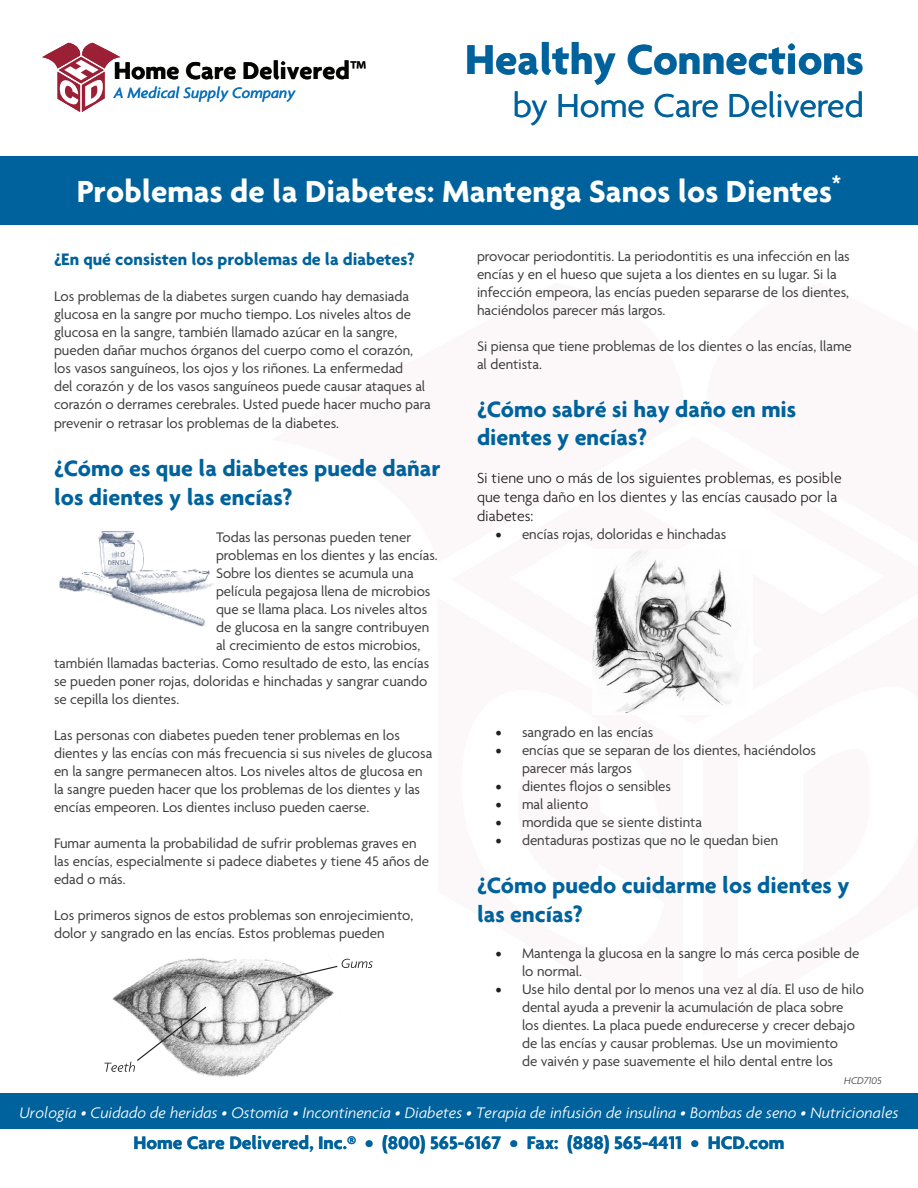
<style>
.page{position:relative;width:918px;height:1188px;background:#fff}
.page>*{position:absolute;margin:0;border:0;box-sizing:border-box;transform-origin:0 0}
.t1{font:700 45px "Agenda";color:#00629c}
.t2{font:36px "Agenda";color:#00629c}
.t3{font:700 33px "Agenda";color:#fff}
.t4{font:700 26.1px "Agenda";color:#040503}
.t5{font:700 24px/28.8px "Agenda";color:#00629c}
.t6{font:700 19.5px "Agenda";color:#00629c}
.t7{font:700 18px "Agenda";color:#00629c}
.t8{font:italic 300 16.5px "Agenda";color:#fff}
.t9{font:italic 500 16.2px "Agenda";color:#0a71ba}
.t10{font:300 15.75px/18.9px "Agenda";color:#231f20}
.t11{font:15px/18px "Agenda";color:#3e3e3f}
.t12{font:italic 300 10.5px "Agenda";color:#3e3e3f}
.s1{font-family:"Myriad Pro";font-weight:400}
.s2{font-family:"Minion Pro";font-size:18px;color:#231f20}
</style>
<div class="page">
<div style="left:0;top:157px;width:918px;height:68px;background:#00629c"></div>
<svg style="left:42px;top:43px;width:78px;height:69px"></svg>
<div style="left:0;top:1093px;width:918px;height:36px;background:#00629c"></div>
<img style="left:112px;top:958px;width:222px;height:119px">
<svg style="left:104px;top:1006px;width:104px;height:66px"></svg>
<svg style="left:257px;top:959px;width:116px;height:27px"></svg>
<img style="left:592px;top:549px;width:146px;height:164px">
<img style="left:59px;top:531px;width:155px;height:96px">
<p class="t4" style="left:114px;top:54px;width:254px">Home Care Delivered<span class="s1">™</span></p>
<p class="t9" style="left:114px;top:83px;width:183px">A Medical Supply Company</p>
<p class="t1" style="left:465px;top:32px;width:400px">Healthy Connections</p>
<p class="t2" style="left:513px;top:86px;width:353px">by Home Care Delivered</p>
<p class="t2" style="left:827px;top:86px;width:19px">e</p>
<p class="t3" style="left:77px;top:171px;width:766px">Problemas de la Diabetes: Mantenga Sanos los Dientes<sup>*</sup></p>
<p class="t7" style="left:54px;top:248px;width:362px">¿En qué consisten los problemas de la diabetes?</p>
<p class="t11" style="left:54px;top:289px;width:378px">Los problemas de la diabetes surgen cuando hay demasiada glucosa en la sangre por mucho tiempo. Los niveles altos de glucosa en la sangre, también llamado azúcar en la sangre, pueden dañar muchos órganos del cuerpo como el corazón, los vasos sanguíneos, los ojos y los riñones. La enfermedad<br>del corazón y de los vasos sanguíneos puede causar ataques al corazón o derrames cerebrales. Usted puede hacer mucho para prevenir o retrasar los problemas de la diabetes.</p>
<p class="t5" style="left:54px;top:453px;width:388px">¿Cómo es que la diabetes puede dañar los dientes y las encías?</p>
<p class="t11" style="left:216px;top:529px;width:197px">Todas las personas pueden tener</p>
<p class="t11" style="left:216px;top:547px;width:223px">problemas en los dientes y las encías.</p>
<p class="t11" style="left:216px;top:565px;width:199px">Sobre los dientes se acumula una</p>
<p class="t11" style="left:216px;top:583px;width:216px">película pegajosa llena de microbios</p>
<p class="t11" style="left:216px;top:601px;width:213px">que se llama placa. Los niveles altos</p>
<p class="t11" style="left:216px;top:619px;width:215px">de glucosa en la sangre contribuyen</p>
<p class="t11" style="left:216px;top:637px;width:206px">al crecimiento de estos microbios,</p>
<p class="t11" style="left:54px;top:655px;width:377px">también llamadas bacterias. Como resultado de esto, las encías</p>
<p class="t11" style="left:54px;top:673px;width:375px">se pueden poner rojas, doloridas e hinchadas y sangrar cuando se cepilla los dientes.</p>
<p class="t11" style="left:54px;top:727px;width:380px">Las personas con diabetes pueden tener problemas en los dientes y las encías con más frecuencia si sus niveles de glucosa en la sangre permanecen altos. Los niveles altos de glucosa en la sangre pueden hacer que los problemas de los dientes y las encías empeoren. Los dientes incluso pueden caerse.</p>
<p class="t11" style="left:54px;top:835px;width:377px">Fumar aumenta la probabilidad de sufrir problemas graves en las encías, especialmente si padece diabetes y tiene 45 años de edad o más.</p>
<p class="t11" style="left:54px;top:907px;width:361px">Los primeros signos de estos problemas son enrojecimiento, dolor y sangrado en las encías. Estos problemas pueden</p>
<p class="t11" style="left:477px;top:248px;width:374px">provocar periodontitis. La periodontitis es una infección en las encías y en el hueso que sujeta a los dientes en su lugar. Si la infección empeora, las encías pueden separarse de los dientes, haciéndolos parecer más largos.</p>
<p class="t11" style="left:477px;top:338px;width:376px">Si piensa que tiene problemas de los dientes o las encías, llame al dentista.</p>
<p class="t5" style="left:477px;top:394px;width:321px">¿Cómo sabré si hay daño en mis dientes y encías?</p>
<p class="t10" style="left:477px;top:468px;width:366px">Si tiene uno o más de los siguientes problemas, es posible que tenga daño en los dientes y las encías causado por la diabetes:</p>
<p class="t11" style="left:495px;top:526px;width:233px"><span class="s2">•</span> encías rojas, doloridas e hinchadas</p>
<p class="t11" style="left:495px;top:724px;width:160px"><span class="s2">•</span> sangrado en las encías</p>
<p class="t11" style="left:522px;top:742px;width:296px;text-indent:-27px"><span class="s2">•</span> encías que se separan de los dientes, haciéndolos parecer más largos</p>
<p class="t11" style="left:495px;top:778px;width:178px"><span class="s2">•</span> dientes flojos o sensibles</p>
<p class="t11" style="left:495px;top:796px;width:95px"><span class="s2">•</span> mal aliento</p>
<p class="t11" style="left:495px;top:814px;width:209px"><span class="s2">•</span> mordida que se siente distinta</p>
<p class="t11" style="left:495px;top:832px;width:285px"><span class="s2">•</span> dentaduras postizas que no le quedan bien</p>
<p class="t5" style="left:477px;top:870px;width:374px">¿Cómo puedo cuidarme los dientes y las encías?</p>
<p class="t11" style="left:522px;top:946px;width:339px;text-indent:-27px"><span class="s2">•</span> Mantenga la glucosa en la sangre lo más cerca posible de lo normal.</p>
<p class="t11" style="left:522px;top:982px;width:343px;text-indent:-27px"><span class="s2">•</span> Use hilo dental por lo menos una vez al día. El uso de hilo dental ayuda a prevenir la acumulación de placa sobre los dientes. La placa puede endurecerse y crecer debajo de las encías y causar problemas. Use un movimiento<br>de vaivén y pase suavemente el hilo dental entre los</p>
<p class="t12" style="left:844px;top:1074px;width:39px">HCD7105</p>
<p class="t8" style="left:19px;top:1103px;width:881px">Urología • Cuidado de heridas • Ostomía • Incontinencia • Diabetes • Terapia de infusión de insulina • Bombas de seno • Nutricionales</p>
<p class="t8" style="left:52px;top:1103px;width:174px">Urology • Wound Care •</p>
<p class="t8" style="left:277px;top:1103px;width:9px">y</p>
<p class="t8" style="left:307px;top:1103px;width:561px">Incontinence • Diabetes • Insulin Infusion Th rapy • Breast Pumps • Nutritionals</p>
<p class="t6" style="left:133px;top:1131px;width:653px">Home Care Delivered, Inc.® • (800) 565-6167 • Fax: (888) 565-4411 • HCD.com</p>
</div>
